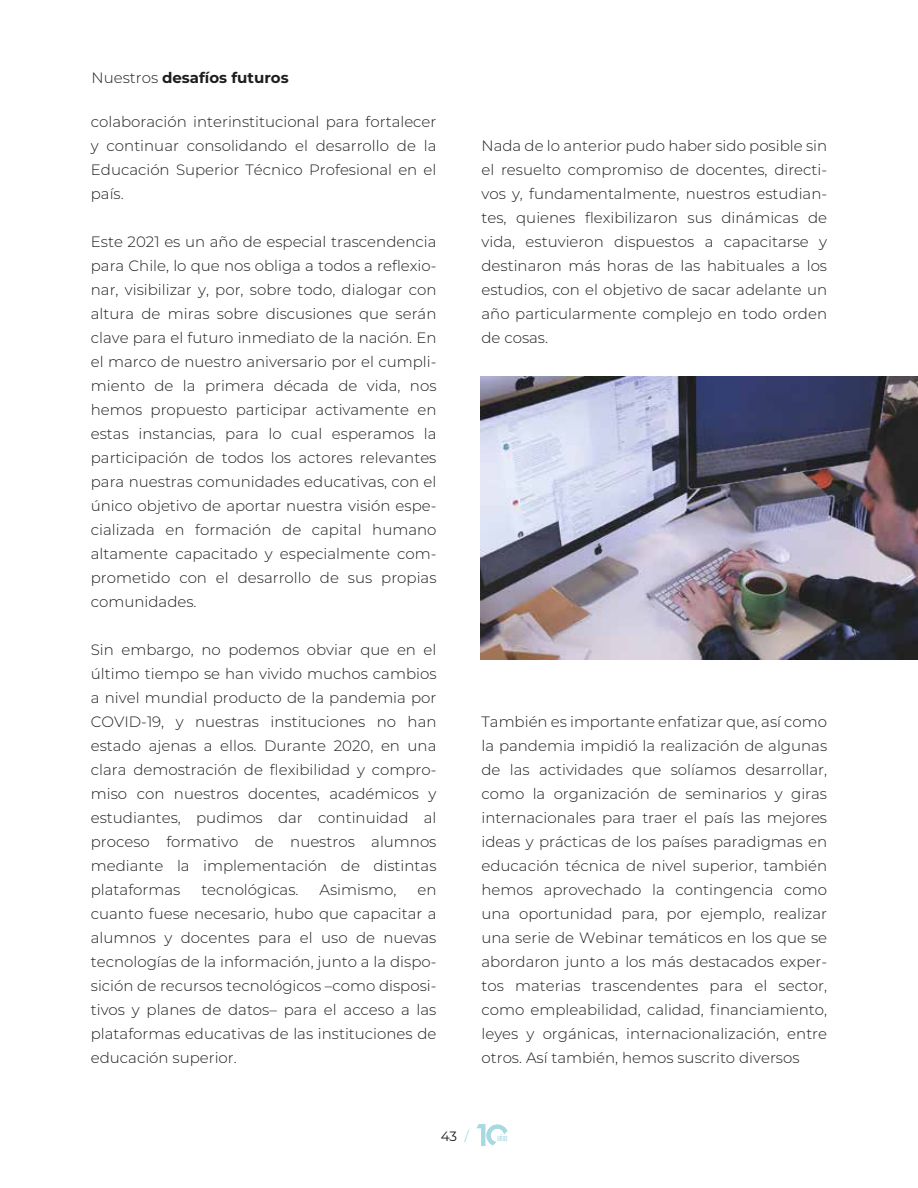
<style>
.page{position:relative;width:918px;height:1188px;background:#fff}
.page>*{position:absolute;margin:0;border:0;box-sizing:border-box;transform-origin:0 0}
.t1{font:300 15px/24px "Montserrat";color:#1d1d1b;text-align:justify}
.t2{font:700 15px "Montserrat";color:#1d1d1b}
.t3{font:13.5px "Montserrat";color:#1d1d1b}
.s1{font-weight:300}
.s2{color:#a7d9e2}
</style>
<div class="page">
<svg style="left:477px;top:1124px;width:30px;height:22px"></svg>
<img style="left:481px;top:376px;width:437px;height:283px">
<p class="t2" style="left:92px;top:66px;width:199px"><span class="s1">Nuestros</span> desafíos futuros</p>
<p class="t1" style="left:91px;top:110px;width:347px">colaboración interinstitucional para fortalecer y continuar consolidando el desarrollo de la Educación Superior Técnico Profesional en el país.</p>
<p class="t1" style="left:91px;top:230px;width:347px">Este 2021 es un año de especial trascendencia para Chile, lo que nos obliga a todos a reflexio&shy;nar, visibilizar y, por, sobre todo, dialogar con altura de miras sobre discusiones que serán clave para el futuro inmediato de la nación. En el marco de nuestro aniversario por el cumpli&shy;miento de la primera década de vida, nos hemos propuesto participar activamente en estas instancias, para lo cual esperamos la participación de todos los actores relevantes para nuestras comunidades educativas, con el único objetivo de aportar nuestra visión espe&shy;cializada en formación de capital humano altamente capacitado y especialmente com&shy;prometido con el desarrollo de sus propias comunidades.</p>
<p class="t1" style="left:91px;top:638px;width:347px">Sin embargo, no podemos obviar que en el último tiempo se han vivido muchos cambios a nivel mundial producto de la pandemia por COVID-19, y nuestras instituciones no han estado ajenas a ellos. Durante 2020, en una clara demostración de flexibilidad y compro&shy;miso con nuestros docentes, académicos y estudiantes, pudimos dar continuidad al proceso formativo de nuestros alumnos mediante la implementación de distintas plataformas</p>
<p class="t1" style="left:201px;top:878px;width:99px">tecnológicas.</p>
<p class="t1" style="left:320px;top:878px;width:78px">Asimismo,</p>
<p class="t1" style="left:91px;top:878px;width:347px;text-indent:327px">en cuanto fuese necesario, hubo que capacitar a alumnos y docentes para el uso de nuevas tecnologías de la información, junto a la dispo&shy;sición de recursos tecnológicos –como disposi&shy;tivos y planes de datos– para el acceso a las plataformas educativas de las instituciones de educación superior.</p>
<p class="t1" style="left:482px;top:134px;width:347px">Nada de lo anterior pudo haber sido posible sin el resuelto compromiso de docentes, directi&shy;vos y, fundamentalmente, nuestros estudian&shy;tes, quienes flexibilizaron sus dinámicas de vida, estuvieron dispuestos a capacitarse y destinaron más horas de las habituales a los estudios, con el objetivo de sacar adelante un año particularmente complejo en todo orden de cosas.</p>
<p class="t1" style="left:482px;top:710px;width:347px">También es importante enfatizar que, así como la pandemia impidió la realización de algunas de las actividades que solíamos desarrollar, como la organización de seminarios y giras internacionales para traer el país las mejores ideas y prácticas de los países paradigmas en educación técnica de nivel superior, también hemos aprovechado la contingencia como una oportunidad para, por ejemplo, realizar una serie de Webinar temáticos en los que se abordaron junto a los más destacados exper&shy;tos materias trascendentes para el sector, como empleabilidad, calidad, financiamiento, leyes y orgánicas, internacionalización, entre otros. Así también, hemos suscrito diversos</p>
<p class="t3" style="left:441px;top:1127px;width:30px">43 <span class="s2">/</span></p>
</div>
